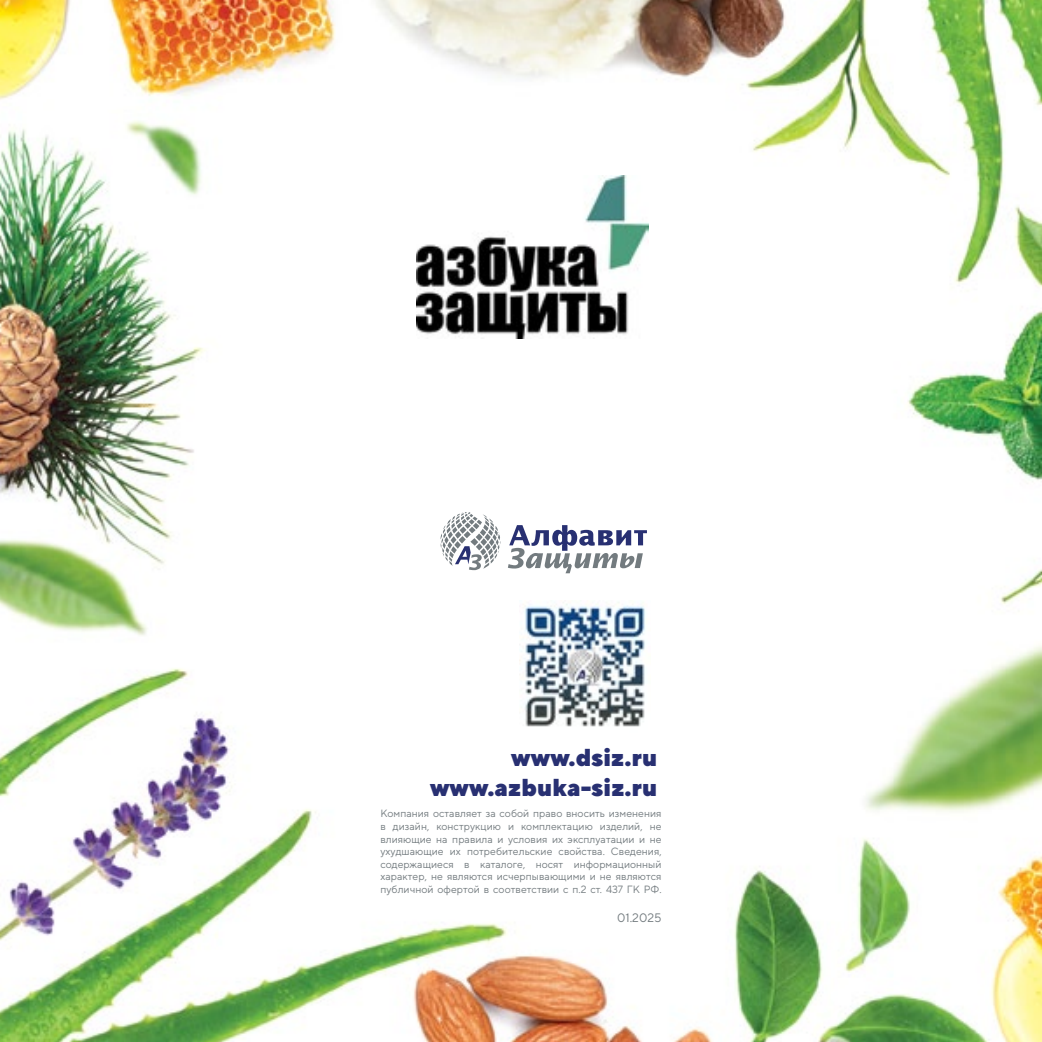
<style>
.page{position:relative;width:1042px;height:1042px;background:#fff}
.page>*{position:absolute;margin:0;border:0;box-sizing:border-box;transform-origin:0 0}
.t1{font:900 24.5px/29.4px "TT Norms";color:#283072;text-align:right}
.t2{font:12.25px "TT Norms";color:#737b7f}
.t3{font:10.5px/12.6px "TT Norms";color:#737b7f;text-align:justify}
</style>
<div class="page">
<img style="left:0;top:0;width:1042px;height:1042px">
<svg style="left:447px;top:512px;width:47px;height:17px"></svg>
<svg style="left:508px;top:525px;width:139px;height:48px"></svg>
<svg style="left:455px;top:546px;width:27px;height:24px"></svg>
<img style="left:417px;top:176px;width:232px;height:163px">
<img style="left:519px;top:601px;width:131px;height:131px">
<h1 class="t1" style="left:430px;top:742px;width:229px">www.dsiz.ru www.azbuka-siz.ru</h1>
<p class="t3" style="left:380px;top:807px;width:283px">Компания оставляет за собой право вносить изменения в дизайн, конструкцию и комплектацию изделий, не влияющие на правила и условия их эксплуатации и не ухудшающие их потребительские свойства. Сведения, содержащиеся в каталоге, носят информационный характер, не являются исчерпывающими и не являются публичной офертой в соответствии с п.2 ст. 437 ГК РФ.</p>
<p class="t2" style="left:617px;top:910px;width:46px">01.2025</p>
</div>
